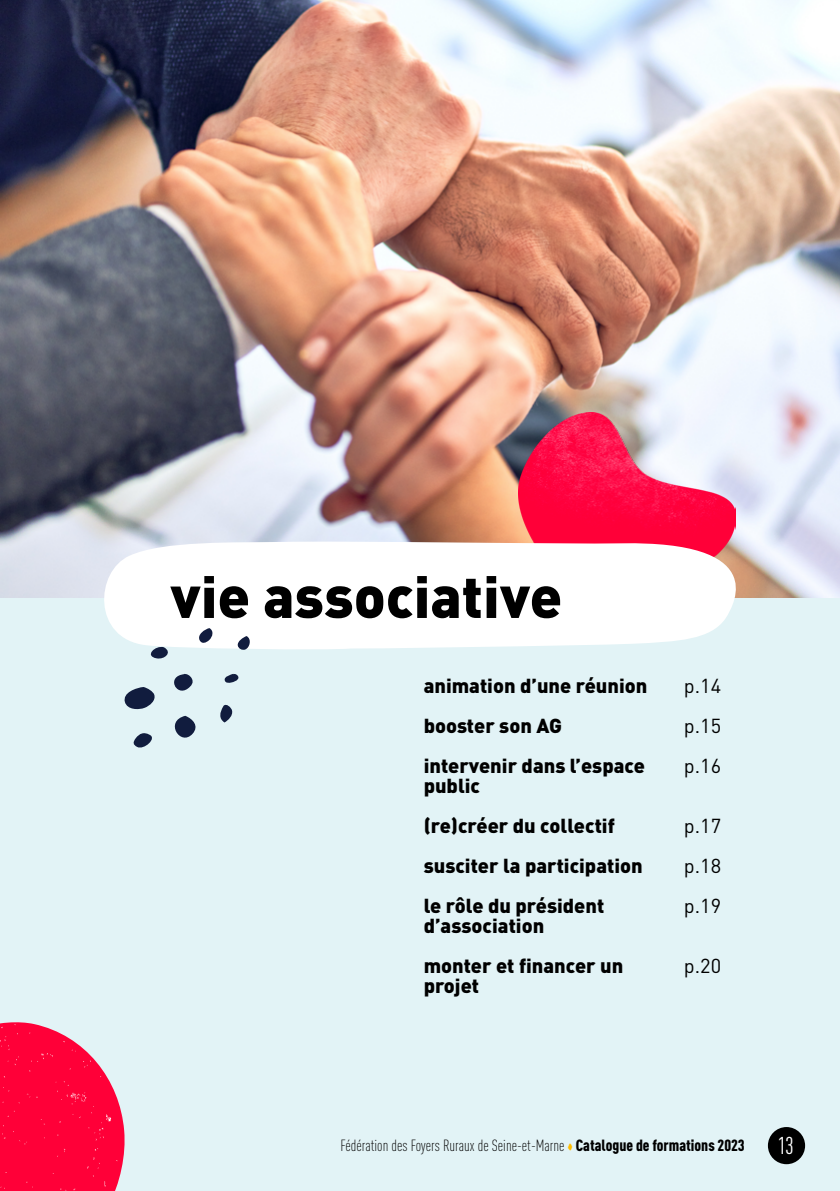
<style>
.page{position:relative;width:840px;height:1191px;background:#fff}
.page>*{position:absolute;margin:0;border:0;box-sizing:border-box;transform-origin:0 0}
.t1{font:900 58.4px "DIN Pro";color:#000}
.t2{font:condensed 24px "DIN Pro";color:#fff}
.t3{font:900 20px/40px "DIN Pro";color:#000}
.t4{font:20px/40px "DIN Pro";color:#000;text-align:justify}
.t5{font:300 condensed 16px "DIN Pro";color:#000}
.s1{font-weight:900}
</style>
<div class="page">
<div style="left:0;top:595px;width:839px;height:596px;background:#e2f3f6"></div>
<img style="left:0;top:0;width:839px;height:598px">
<img style="left:518px;top:412px;width:217px;height:128px">
<svg style="left:92px;top:540px;width:674px;height:109px"></svg>
<svg style="left:124px;top:687px;width:31px;height:23px"></svg>
<svg style="left:174px;top:673px;width:19px;height:18px"></svg>
<svg style="left:220px;top:704px;width:13px;height:18px"></svg>
<svg style="left:144px;top:645px;width:29px;height:14px"></svg>
<svg style="left:133px;top:716px;width:63px;height:32px"></svg>
<svg style="left:224px;top:673px;width:14px;height:10px"></svg>
<svg style="left:197px;top:628px;width:17px;height:16px"></svg>
<svg style="left:237px;top:636px;width:15px;height:14px"></svg>
<svg style="left:0;top:1022px;width:125px;height:169px;background:#fb2152"></svg>
<div style="left:767px;top:1127px;width:37px;height:37px;background:#000;border-radius:50%"></div>
<h1 class="t1" style="left:170px;top:546px;width:393px">vie associative</h1>
<p class="t3" style="left:423px;top:663px;width:225px">animation d’une réunion booster son AG intervenir dans l’espace</p>
<p class="t3" style="left:423px;top:763px;width:220px">public<br>(re)créer du collectif susciter la participation le rôle du président</p>
<p class="t3" style="left:423px;top:903px;width:201px">d’association<br>monter et financer un</p>
<p class="t3" style="left:423px;top:963px;width:57px">projet</p>
<p class="t4" style="left:683px;top:664px;width:39px">p.14 p.15 p.16</p>
<p class="t4" style="left:683px;top:804px;width:39px">p.17 p.18 p.19</p>
<p class="t4" style="left:683px;top:944px;width:39px">p.20</p>
<p class="t5" style="left:340px;top:1134px;width:405px">Fédération des Foyers Ruraux de Seine-et-Marne <span class="s1">Catalogue de formations 2023</span></p>
<p class="t2" style="left:777px;top:1128px;width:18px">13</p>
</div>
